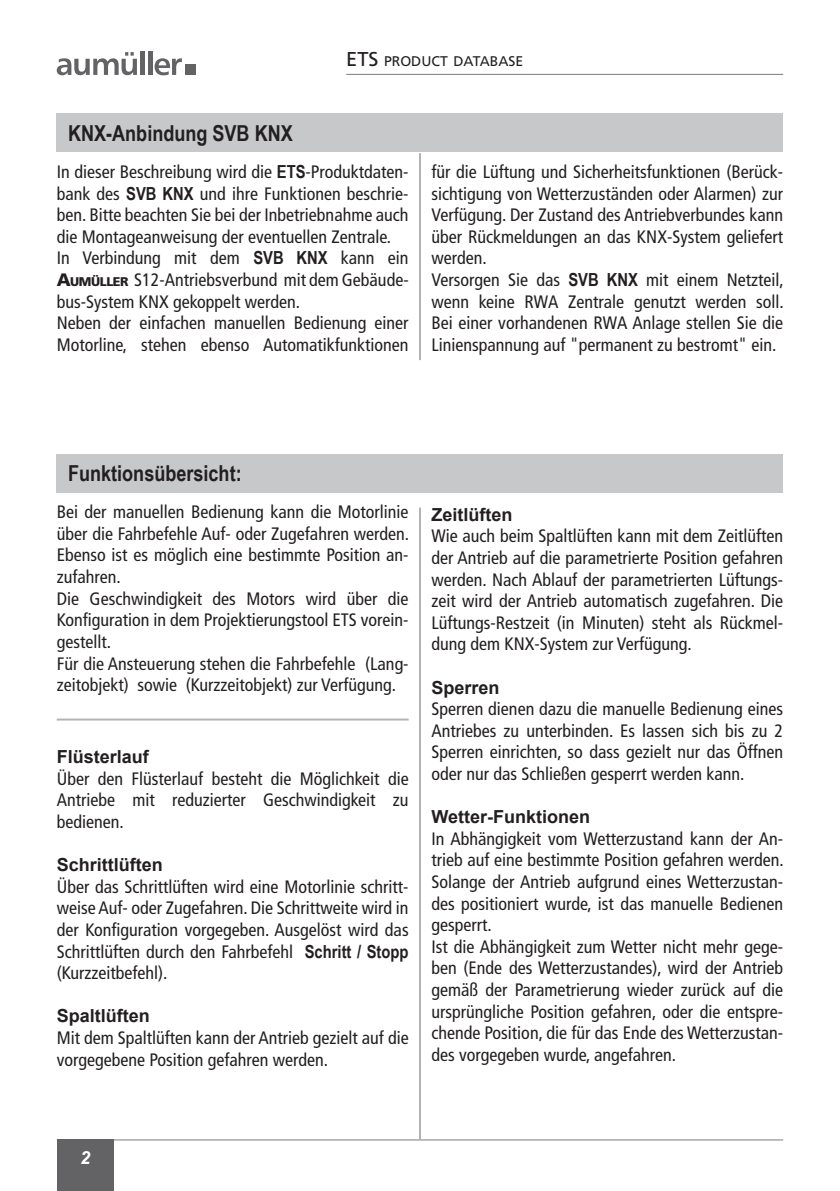
<style>
.page{position:relative;width:840px;height:1191px;background:#fff}
.page>*{position:absolute;margin:0;border:0;box-sizing:border-box;transform-origin:0 0}
._11_NarrowBold_links_Tab{font:700 22px "Arial Narrow";color:#231f20}
._9_57_block{font:condensed 18px/21.6px "Frutiger LT Std";color:#231f20;text-align:justify}
._9_ArialBold_links{font:700 18px "Arial";color:#231f20}
.t1{font:italic 700 18px "Arial";color:#fff}
.Kopf_links{font:14px "Frutiger LT Std";color:#231f20}
.s1{font-size:20px}
.s2{font-family:"Arial Narrow";font-weight:700;font-stretch:normal}
.s3{font-weight:900;font-stretch:normal}
.s4{font-weight:900;font-stretch:normal;font-size:12.6px}
</style>
<div class="page">
<div style="left:57px;top:1140px;width:56px;height:51px;background:#636366"></div>
<svg style="left:57px;top:52px;width:80px;height:23px"></svg>
<hr style="left:140px;top:51px;width:4px;height:24px;background:#636366">
<hr style="left:148px;top:51px;width:4px;height:24px;background:#636366">
<svg style="left:154px;top:58px;width:28px;height:17px"></svg>
<div style="left:185px;top:64px;width:11px;height:11px;background:#636366"></div>
<hr style="left:346px;top:74px;width:436px;height:1px;background:#636366">
<div style="left:57px;top:113px;width:725px;height:39px;background:#c7c8ca"></div>
<div style="left:57px;top:454px;width:725px;height:38px;background:#c7c8ca"></div>
<hr style="left:57px;top:1139px;width:725px;height:1px;background:#636366">
<hr style="left:57px;top:718px;width:351px;height:2px;background:#b2b3b7">
<hr style="left:419px;top:153px;width:2px;height:207px;background:#b2b3b7">
<hr style="left:419px;top:507px;width:2px;height:632px;background:#b2b3b7">
<p class="_11_NarrowBold_links_Tab" style="left:68px;top:116px;width:226px">KNX-Anbindung SVB KNX</p>
<p class="Kopf_links" style="left:346px;top:53px;width:170px"><span class="s1">ETS</span> PRODUCT DATABASE</p>
<p class="_9_57_block" style="left:57px;top:161px;width:353px">In dieser Beschreibung wird die <span class="s2">ETS</span>-Produktdaten&shy;bank des <span class="s2">SVB KNX</span> und ihre Funktionen beschrie&shy;ben. Bitte beachten Sie bei der Inbetriebnahme auch die Montageanweisung der eventuellen Zentrale.</p>
<p class="_9_57_block" style="left:57px;top:247px;width:353px">In Verbindung mit dem <span class="s2">SVB KNX</span> kann ein <span class="s3">A</span><span class="s4">UMÜLLER</span> S12-Antriebsverbund mit dem Gebäude&shy;bus-System KNX gekoppelt werden.</p>
<p class="_9_57_block" style="left:57px;top:312px;width:353px">Neben der einfachen manuellen Bedienung einer<br>Motorline, stehen ebenso Automatikfunktionen</p>
<p class="_9_57_block" style="left:431px;top:161px;width:353px">für die Lüftung und Sicherheitsfunktionen (Berück&shy;sichtigung von Wetterzuständen oder Alarmen) zur Verfügung. Der Zustand des Antriebverbundes kann über Rückmeldungen an das KNX-System geliefert werden.</p>
<p class="_9_57_block" style="left:431px;top:269px;width:354px">Versorgen Sie das <span class="s2">SVB KNX</span> mit einem Netzteil, wenn keine RWA Zentrale genutzt werden soll.<br>Bei einer vorhandenen RWA Anlage stellen Sie die Linienspannung auf "permanent zu bestromt" ein.</p>
<p class="_11_NarrowBold_links_Tab" style="left:68px;top:457px;width:175px">Funktionsübersicht:</p>
<p class="_9_57_block" style="left:57px;top:501px;width:354px">Bei der manuellen Bedienung kann die Motorlinie über die Fahrbefehle Auf- oder Zugefahren werden.<br>Ebenso ist es möglich eine bestimmte Position an&shy;zufahren.</p>
<p class="_9_57_block" style="left:57px;top:588px;width:353px">Die Geschwindigkeit des Motors wird über die Konfiguration in dem Projektierungstool ETS vorein&shy;gestellt.</p>
<p class="_9_57_block" style="left:57px;top:652px;width:353px">Für die Ansteuerung stehen die Fahrbefehle (Lang&shy;zeitobjekt) sowie (Kurzzeitobjekt) zur Verfügung.</p>
<p class="_9_ArialBold_links" style="left:57px;top:744px;width:94px">Flüsterlauf</p>
<p class="_9_57_block" style="left:57px;top:768px;width:353px">Über den Flüsterlauf besteht die Möglichkeit die Antriebe mit reduzierter Geschwindigkeit zu bedienen.</p>
<p class="_9_ArialBold_links" style="left:57px;top:852px;width:108px">Schrittlüften</p>
<p class="_9_57_block" style="left:57px;top:876px;width:353px">Über das Schrittlüften wird eine Motorlinie schritt&shy;weise Auf- oder Zugefahren. Die Schrittweite wird in der Konfiguration vorgegeben. Ausgelöst wird das Schrittlüften durch den Fahrbefehl <span class="s2">Schritt / Stopp </span>(Kurzzeitbefehl).</p>
<p class="_9_ArialBold_links" style="left:57px;top:1003px;width:95px">Spaltlüften</p>
<p class="_9_57_block" style="left:57px;top:1027px;width:353px">Mit dem Spaltlüften kann der Antrieb gezielt auf die vorgegebene Position gefahren werden.</p>
<p class="_9_ArialBold_links" style="left:431px;top:501px;width:83px">Zeitlüften</p>
<p class="_9_57_block" style="left:431px;top:525px;width:353px">Wie auch beim Spaltlüften kann mit dem Zeitlüften der Antrieb auf die parametrierte Position gefahren werden. Nach Ablauf der parametrierten Lüftungs&shy;zeit wird der Antrieb automatisch zugefahren. Die Lüftungs-Restzeit (in Minuten) steht als Rückmel&shy;dung dem KNX-System zur Verfügung.</p>
<p class="_9_ArialBold_links" style="left:431px;top:674px;width:70px">Sperren</p>
<p class="_9_57_block" style="left:431px;top:698px;width:353px">Sperren dienen dazu die manuelle Bedienung eines Antriebes zu unterbinden. Es lassen sich bis zu 2<br>Sperren einrichten, so dass gezielt nur das Öffnen oder nur das Schließen gesperrt werden kann.</p>
<p class="_9_ArialBold_links" style="left:431px;top:804px;width:160px">Wetter-Funktionen</p>
<p class="_9_57_block" style="left:431px;top:828px;width:354px">In Abhängigkeit vom Wetterzustand kann der An&shy;trieb auf eine bestimmte Position gefahren werden.<br>Solange der Antrieb aufgrund eines Wetterzustan&shy;des positioniert wurde, ist das manuelle Bedienen gesperrt.</p>
<p class="_9_57_block" style="left:431px;top:936px;width:353px">Ist die Abhängigkeit zum Wetter nicht mehr gege&shy;ben (Ende des Wetterzustandes), wird der Antrieb gemäß der Parametrierung wieder zurück auf die ursprüngliche Position gefahren, oder die entspre&shy;chende Position, die für das Ende des Wetterzustan&shy;des vorgegeben wurde, angefahren.</p>
<p class="t1" style="left:80px;top:1146px;width:12px">2</p>
</div>
